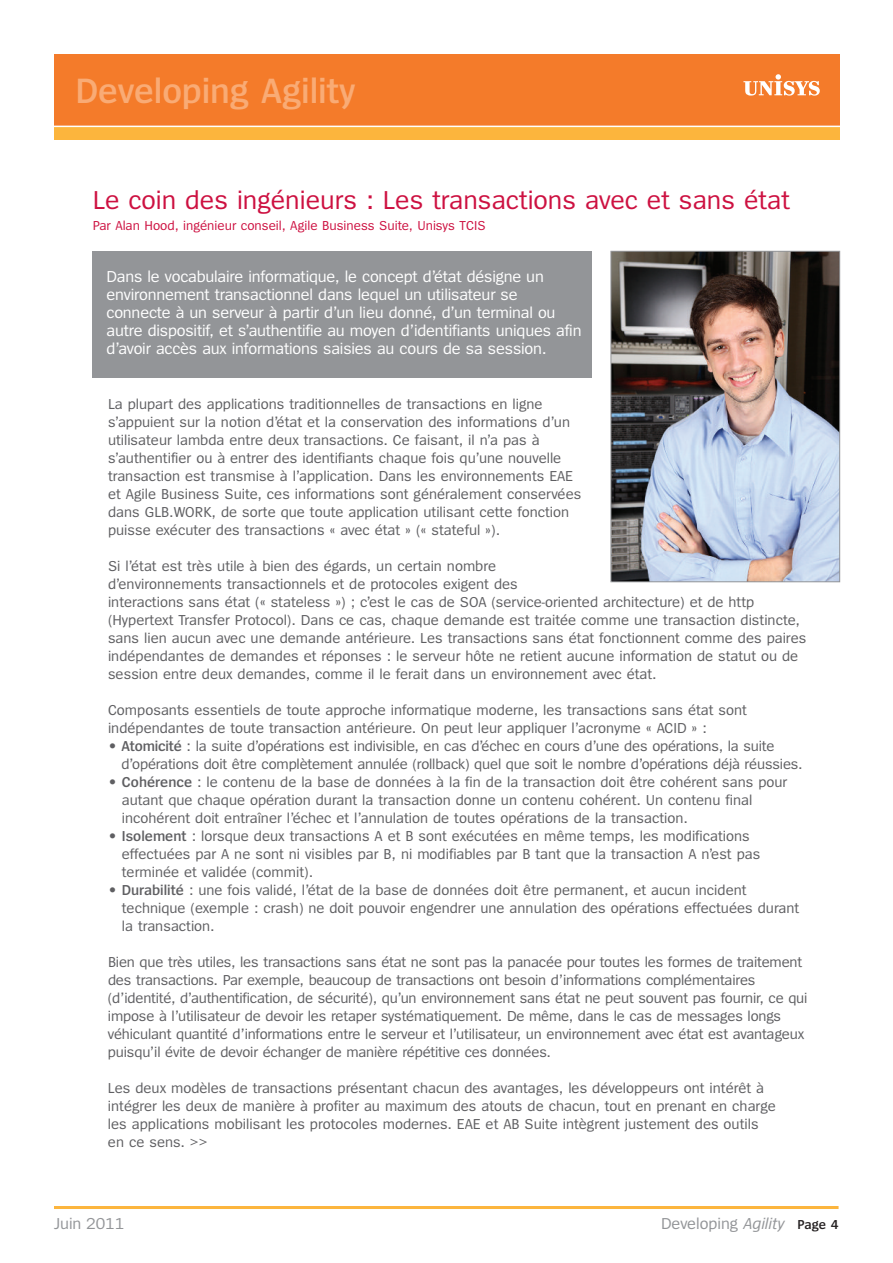
<style>
.page{position:relative;width:893px;height:1263px;background:#fff}
.page>*{position:absolute;margin:0;border:0;box-sizing:border-box;transform-origin:0 0}
.t1{font:600 36.6px "Spiegel";letter-spacing:-.005em;color:#f9ab75}
.t2{font:27px "Spiegel";color:#cd1141}
.t3{font:16.5px/18px "Spiegel";letter-spacing:-.01em;color:#fff}
.t4{font:16.5px "Spiegel";color:#939598}
.t5{font:15px/18px "Spiegel";color:#5f5f62}
.t6{font:13.5px "Spiegel";color:#cd1141}
.s1{font-weight:600}
.s2{font-style:italic}
.s3{font-weight:600;font-size:13.5px;color:#231f20}
</style>
<div class="page">
<div style="left:54px;top:112px;width:786px;height:28px;background:#fcb53d"></div>
<div style="left:54px;top:54px;width:786px;height:72px;background:#f47b2a"></div>
<svg style="left:743px;top:74px;width:77px;height:22px"></svg>
<hr style="left:54px;top:126px;width:788px;height:1px;background:#fff">
<hr style="left:54px;top:1206px;width:784px;height:3px;background:#fcb53d">
<div style="left:93px;top:251px;width:499px;height:127px;background:#939598"></div>
<img style="left:612px;top:253px;width:226px;height:327px">
<div style="left:610px;top:251px;width:230px;height:331px;border:1px solid #939598"></div>
<h1 class="t1" style="left:75px;top:78px;width:282px">Developing Agility</h1>
<h2 class="t2" style="left:93px;top:190px;width:699px">Le coin des ingénieurs : Les transactions avec et sans état</h2>
<p class="t6" style="left:93px;top:221px;width:394px">Par Alan Hood, ingénieur conseil, Agile Business Suite, Unisys TCIS</p>
<p class="t3" style="left:106px;top:268px;width:477px">Dans le vocabulaire informatique, le concept d’état désigne un environnement transactionnel dans lequel un utilisateur se connecte à un serveur à partir d’un lieu donné, d’un terminal ou autre dispositif, et s’authentifie au moyen d’identifiants uniques afin d’avoir accès aux informations saisies au cours de sa session.</p>
<p class="t5" style="left:108px;top:396px;width:475px">La plupart des applications traditionnelles de transactions en ligne s’appuient sur la notion d’état et la conservation des informations d’un utilisateur lambda entre deux transactions. Ce faisant, il n’a pas à s’authentifier ou à entrer des identifiants chaque fois qu’une nouvelle transaction est transmise à l’application. Dans les environnements EAE et Agile Business Suite, ces informations sont généralement conservées dans GLB.WORK, de sorte que toute application utilisant cette fonction puisse exécuter des transactions « avec état » (« stateful »).</p>
<p class="t5" style="left:108px;top:558px;width:700px">Si l’état est très utile à bien des égards, un certain nombre<br>d’environnements transactionnels et de protocoles exigent des<br>interactions sans état (« stateless ») ; c’est le cas de SOA (service-oriented architecture) et de http (Hypertext Transfer Protocol). Dans ce cas, chaque demande est traitée comme une transaction distincte, sans lien aucun avec une demande antérieure. Les transactions sans état fonctionnent comme des paires indépendantes de demandes et réponses : le serveur hôte ne retient aucune information de statut ou de session entre deux demandes, comme il le ferait dans un environnement avec état.</p>
<p class="t5" style="left:108px;top:702px;width:640px">Composants essentiels de toute approche informatique moderne, les transactions sans état sont indépendantes de toute transaction antérieure. On peut leur appliquer l’acronyme « ACID » :</p>
<p class="t5" style="left:121px;top:738px;width:682px;text-indent:-13px">• <span class="s1">Atomicité</span> : la suite d’opérations est indivisible, en cas d’échec en cours d’une des opérations, la suite d’opérations doit être complètement annulée (rollback) quel que soit le nombre d’opérations déjà réussies.</p>
<p class="t5" style="left:122px;top:774px;width:667px;text-indent:-14px">• <span class="s1">Cohérence</span> : le contenu de la base de données à la fin de la transaction doit être cohérent sans pour autant que chaque opération durant la transaction donne un contenu cohérent. Un contenu final incohérent doit entraîner l’échec et l’annulation de toutes opérations de la transaction.</p>
<p class="t5" style="left:122px;top:828px;width:640px;text-indent:-14px">• <span class="s1">Isolement</span> : lorsque deux transactions A et B sont exécutées en même temps, les modifications effectuées par A ne sont ni visibles par B, ni modifiables par B tant que la transaction A n’est pas terminée et validée (commit).</p>
<p class="t5" style="left:122px;top:882px;width:679px;text-indent:-14px">• <span class="s1">Durabilité</span> : une fois validé, l’état de la base de données doit être permanent, et aucun incident technique (exemple : crash) ne doit pouvoir engendrer une annulation des opérations effectuées durant la transaction.</p>
<p class="t5" style="left:108px;top:954px;width:701px">Bien que très utiles, les transactions sans état ne sont pas la panacée pour toutes les formes de traitement des transactions. Par exemple, beaucoup de transactions ont besoin d’informations complémentaires (d’identité, d’authentification, de sécurité), qu’un environnement sans état ne peut souvent pas fournir, ce qui impose à l’utilisateur de devoir les retaper systématiquement. De même, dans le cas de messages longs véhiculant quantité d’informations entre le serveur et l’utilisateur, un environnement avec état est avantageux puisqu’il évite de devoir échanger de manière répétitive ces données.</p>
<p class="t5" style="left:108px;top:1080px;width:669px">Les deux modèles de transactions présentant chacun des avantages, les développeurs ont intérêt à intégrer les deux de manière à profiter au maximum des atouts de chacun, tout en prenant en charge les applications mobilisant les protocoles modernes. EAE et AB Suite intègrent justement des outils en ce sens. &gt;&gt;</p>
<p class="t4" style="left:54px;top:1218px;width:72px">Juin 2011</p>
<p class="t4" style="left:661px;top:1218px;width:179px">Developing <span class="s2">Agility</span> <span class="s3">Page 4</span></p>
</div>
